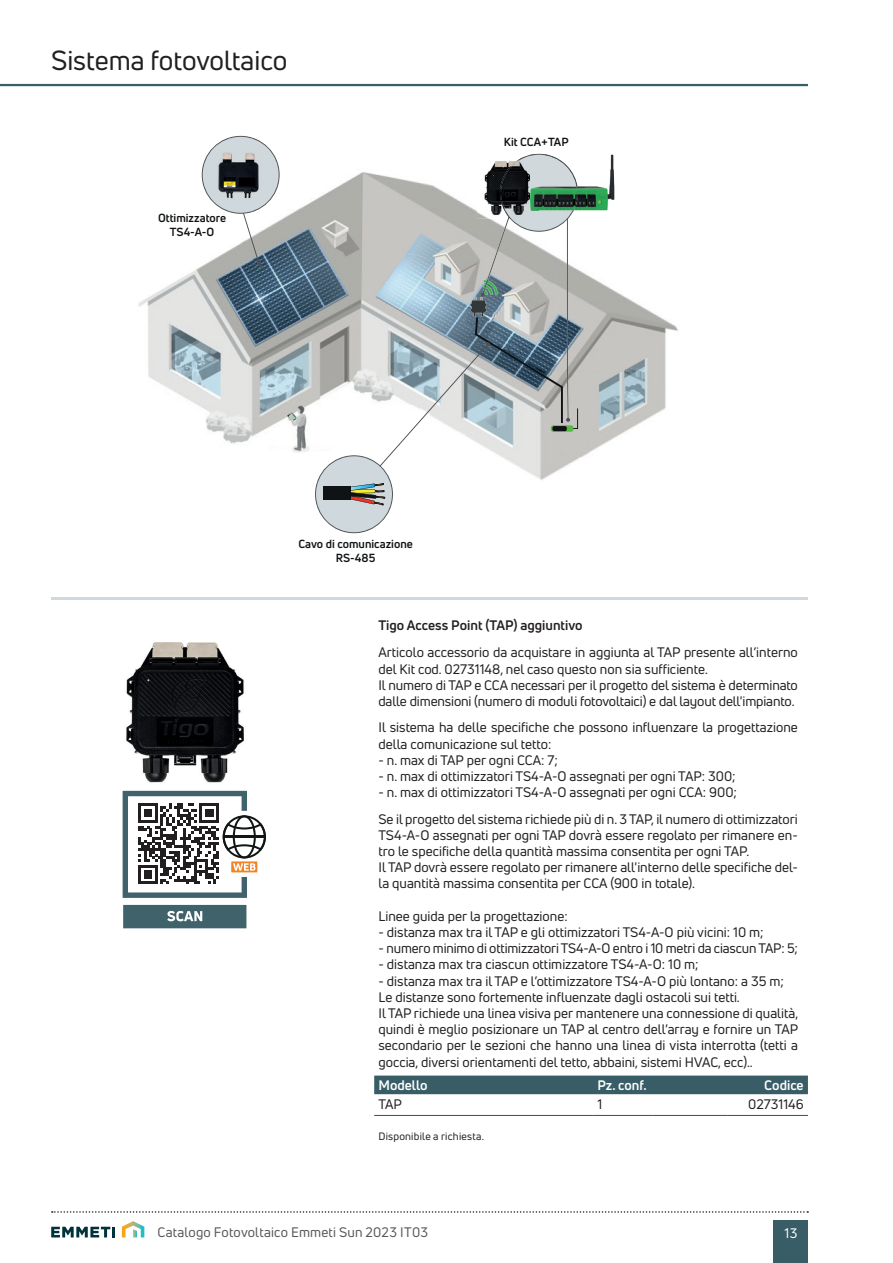
<style>
.page{position:relative;width:893px;height:1263px;background:#fff}
.page>*{position:absolute;margin:0;border:0;box-sizing:border-box;transform-origin:0 0}
.t1{font:27px "Uni Neue";color:#231f20}
.Descrizione1P{font:13.5px/16.2px "Uni Neue";color:#231f20}
.t2{font:13.5px "Uni Neue";letter-spacing:.01em;color:#57585a}
.Descrizione1P-2{font:700 13.5px "Uni Neue";color:#231f20}
.TitoloTabellaSx{font:700 13.5px "Uni Neue";color:#fff}
.Prezzo{font:13.5px "Uni Neue";color:#231f20}
.TitoloTabellaDx{font:700 13.5px "Uni Neue";color:#fff}
.ValoreSx{font:13.5px "Uni Neue";color:#231f20}
.t3{font:13.5px "Uni Neue";color:#fff}
.t4{font:700 11.55px/13.8px "Uni Neue";color:#101315;text-align:center}
.NotaP{font:10.5px "Uni Neue";letter-spacing:.02em;color:#231f20}
</style>
<div class="page">
<hr style="left:0;top:84px;width:808px;height:2px;background:#385d67">
<svg style="left:122px;top:1221px;width:22px;height:16px"></svg>
<svg style="left:51px;top:1227px;width:64px;height:10px"></svg>
<div style="left:774px;top:1220px;width:34px;height:43px;background:#385d67"></div>
<svg style="left:52px;top:1211px;width:756px;height:2px"></svg>
<img style="left:138px;top:171px;width:540px;height:288px">
<svg style="left:202px;top:136px;width:78px;height:130px"></svg>
<img style="left:215px;top:149px;width:50px;height:53px">
<img style="left:578px;top:157px;width:36px;height:53px">
<svg style="left:315px;top:154px;width:263px;height:379px"></svg>
<img style="left:530px;top:155px;width:48px;height:55px">
<img style="left:530px;top:157px;width:8px;height:53px">
<hr style="left:51px;top:597px;width:757px;height:3px;background:#cfd8dc">
<img style="left:122px;top:642px;width:125px;height:150px">
<svg style="left:123px;top:905px;width:123px;height:23px;background:#4c6d75"></svg>
<svg style="left:123px;top:791px;width:143px;height:107px"></svg>
<div style="left:374px;top:1075px;width:434px;height:19px;background:#385d67"></div>
<hr style="left:374px;top:1115px;width:219px;height:1px;background:#385d67">
<hr style="left:593px;top:1115px;width:60px;height:1px;background:#385d67">
<hr style="left:653px;top:1115px;width:74px;height:1px;background:#385d67">
<hr style="left:727px;top:1115px;width:81px;height:1px;background:#385d67">
<h1 class="t1" style="left:51px;top:44px;width:238px">Sistema fotovoltaico</h1>
<p class="t4" style="left:158px;top:211px;width:69px">Ottimizzatore<br>TS4-A-O</p>
<p class="t4" style="left:504px;top:134px;width:66px">Kit CCA+TAP</p>
<p class="t4" style="left:298px;top:537px;width:116px">Cavo di comunicazione<br>RS-485</p>
<p class="Descrizione1P-2" style="left:378px;top:617px;width:206px">Tigo Access Point (TAP) aggiuntivo</p>
<p class="Descrizione1P" style="left:378px;top:644px;width:421px">Articolo accessorio da acquistare in aggiunta al TAP presente all’interno del Kit cod. 02731148, nel caso questo non sia sufficiente.</p>
<p class="Descrizione1P" style="left:378px;top:677px;width:421px">Il numero di TAP e CCA necessari per il progetto del sistema è determinato dalle dimensioni (numero di moduli fotovoltaici) e dal layout dell'impianto.</p>
<p class="Descrizione1P" style="left:378px;top:719px;width:421px">Il sistema ha delle specifiche che possono influenzare la progettazione della comunicazione sul tetto:</p>
<p class="Descrizione1P" style="left:378px;top:752px;width:181px">- n. max di TAP per ogni CCA: 7;</p>
<p class="Descrizione1P" style="left:378px;top:768px;width:359px">- n. max di ottimizzatori TS4-A-O assegnati per ogni TAP: 300;</p>
<p class="Descrizione1P" style="left:378px;top:784px;width:360px">- n. max di ottimizzatori TS4-A-O assegnati per ogni CCA: 900;</p>
<p class="Descrizione1P" style="left:378px;top:810px;width:421px;text-align:justify">Se il progetto del sistema richiede più di n. 3 TAP, il numero di ottimizzatori TS4-A-O assegnati per ogni TAP dovrà essere regolato per rimanere en&shy;tro le specifiche della quantità massima consentita per ogni TAP.</p>
<p class="Descrizione1P" style="left:378px;top:859px;width:421px">Il TAP dovrà essere regolato per rimanere all'interno delle specifiche del&shy;la quantità massima consentita per CCA (900 in totale).</p>
<p class="Descrizione1P" style="left:378px;top:908px;width:191px">Linee guida per la progettazione:</p>
<p class="Descrizione1P" style="left:378px;top:924px;width:387px">- distanza max tra il TAP e gli ottimizzatori TS4-A-O più vicini: 10 m;</p>
<p class="Descrizione1P" style="left:378px;top:940px;width:421px">- numero minimo di ottimizzatori TS4-A-O entro i 10 metri da ciascun TAP: 5;</p>
<p class="Descrizione1P" style="left:378px;top:956px;width:322px">- distanza max tra ciascun ottimizzatore TS4-A-O: 10 m;</p>
<p class="Descrizione1P" style="left:378px;top:972px;width:407px">- distanza max tra il TAP e l’ottimizzatore TS4-A-O più lontano: a 35 m;</p>
<p class="Descrizione1P" style="left:378px;top:989px;width:363px">Le distanze sono fortemente influenzate dagli ostacoli sui tetti.</p>
<p class="Descrizione1P" style="left:378px;top:1005px;width:421px;text-align:justify">Il TAP richiede una linea visiva per mantenere una connessione di qualità, quindi è meglio posizionare un TAP al centro dell’array e fornire un TAP secondario per le sezioni che hanno una linea di vista interrotta (tetti a goccia, diversi orientamenti del tetto, abbaini, sistemi HVAC, ecc)..</p>
<p class="TitoloTabellaSx" style="left:378px;top:1077px;width:51px">Modello</p>
<p class="TitoloTabellaSx" style="left:597px;top:1077px;width:51px">Pz. conf.</p>
<p class="TitoloTabellaDx" style="left:764px;top:1077px;width:41px">Codice</p>
<p class="ValoreSx" style="left:378px;top:1095px;width:25px">TAP</p>
<p class="ValoreSx" style="left:597px;top:1095px;width:6px">1</p>
<p class="Prezzo" style="left:748px;top:1095px;width:57px">02731146</p>
<p class="NotaP" style="left:378px;top:1130px;width:107px">Disponibile a richiesta.</p>
<p class="t2" style="left:157px;top:1224px;width:272px">Catalogo Fotovoltaico Emmeti Sun 2023 IT03</p>
<p class="t3" style="left:785px;top:1225px;width:14px">13</p>
</div>
